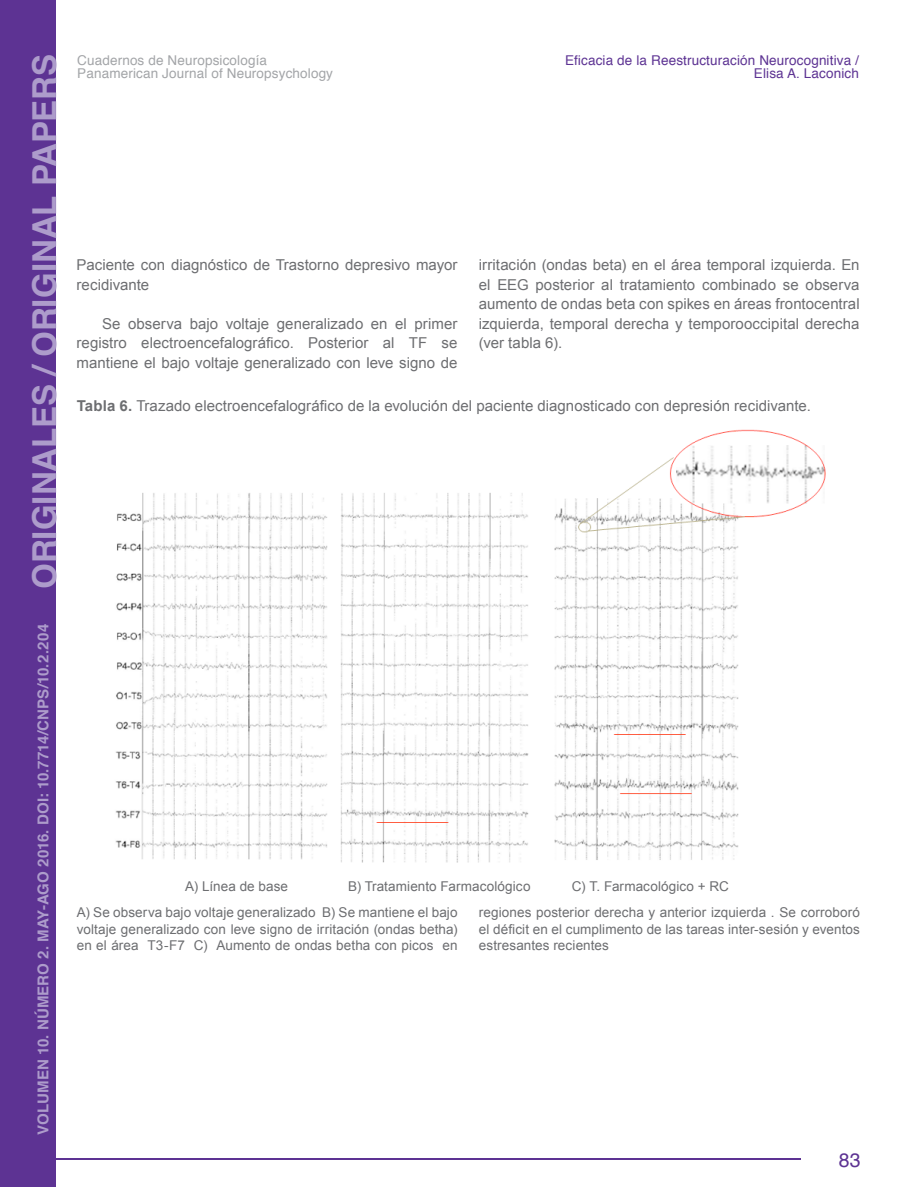
<style>
.page{position:relative;width:915px;height:1187px;background:#fff}
.page>*{position:absolute;margin:0;border:0;box-sizing:border-box;transform-origin:0 0}
.t1{font:19.5px "Helvetica";color:#5d3393}
.t2{font:15px/19.5px "Arial";letter-spacing:.005em;color:#6d6e71;text-align:justify}
.t3{font:700 15px "Helvetica";letter-spacing:.005em;color:#ad9ccb}
.t4{font:13.5px/16.5px "Arial";letter-spacing:.005em;color:#6d6e71}
.t5{font:13.5px/13.5px "Helvetica";letter-spacing:.01em;color:#a3a5a8}
.t6{font:13.5px/13.5px "Helvetica";letter-spacing:.01em;color:#5d3393;text-align:right}
.s1{font-size:33px}
.s2{font-weight:700}
</style>
<div class="page">
<div style="left:0;top:0;width:55px;height:1186px;background:#5d3393"></div>
<hr style="left:0;top:1157px;width:800px;height:2px;background:#5d3393">
<img style="left:115px;top:429px;width:711px;height:434px">
<p class="t6" style="left:565px;top:54px;width:295px">Eficacia de la Reestructuración Neurocognitiva /<br>Elisa A. Laconich</p>
<p class="t3" style="left:31px;top:1134px;width:1081px;rotate:-90deg">VOLUMEN 10. NÚMERO 2. MAY-AGO 2016. DOI: 10.7714/CNPS/10.2.204 <span class="s1">ORIGINALES / ORIGINAL PAPERS</span></p>
<p class="t5" style="left:77px;top:54px;width:257px">Cuadernos de Neuropsicología<br>Panamerican Journal of Neuropsychology</p>
<p class="t2" style="left:478px;top:255px;width:382px">irritación (ondas beta) en el área temporal izquierda. En el EEG posterior al tratamiento combinado se observa aumento de ondas beta con spikes en áreas frontocentral izquierda, temporal derecha y temporooccipital derecha (ver tabla 6).</p>
<p class="t2" style="left:77px;top:255px;width:382px">Paciente con diagnóstico de Trastorno depresivo mayor recidivante</p>
<p class="t2" style="left:77px;top:314px;width:382px;text-indent:26px">Se observa bajo voltaje generalizado en el primer registro electroencefalográfico. Posterior al TF se mantiene el bajo voltaje generalizado con leve signo de</p>
<p class="t2" style="left:77px;top:396px;width:735px"><span class="s2">Tabla 6.</span> Trazado electroencefalográfico de la evolución del paciente diagnosticado con depresión recidivante.</p>
<p class="t4" style="left:185px;top:878px;width:104px">A) Línea de base</p>
<p class="t4" style="left:348px;top:878px;width:184px">B) Tratamiento Farmacológico</p>
<p class="t4" style="left:479px;top:873px;width:382px;line-height:25.8px;text-indent:93px">C) T. Farmacológico + RC<br>regiones posterior derecha y anterior izquierda . Se corroboró</p>
<p class="t4" style="left:479px;top:920px;width:382px">el déficit en el cumplimento de las tareas inter-sesión y eventos estresantes recientes</p>
<p class="t4" style="left:77px;top:904px;width:382px;text-align:justify">A) Se observa bajo voltaje generalizado B) Se mantiene el bajo voltaje generalizado con leve signo de irritación (ondas betha) en el área T3-F7 C) Aumento de ondas betha con picos en</p>
<h1 class="t1" style="left:838px;top:1144px;width:23px">83</h1>
</div>
